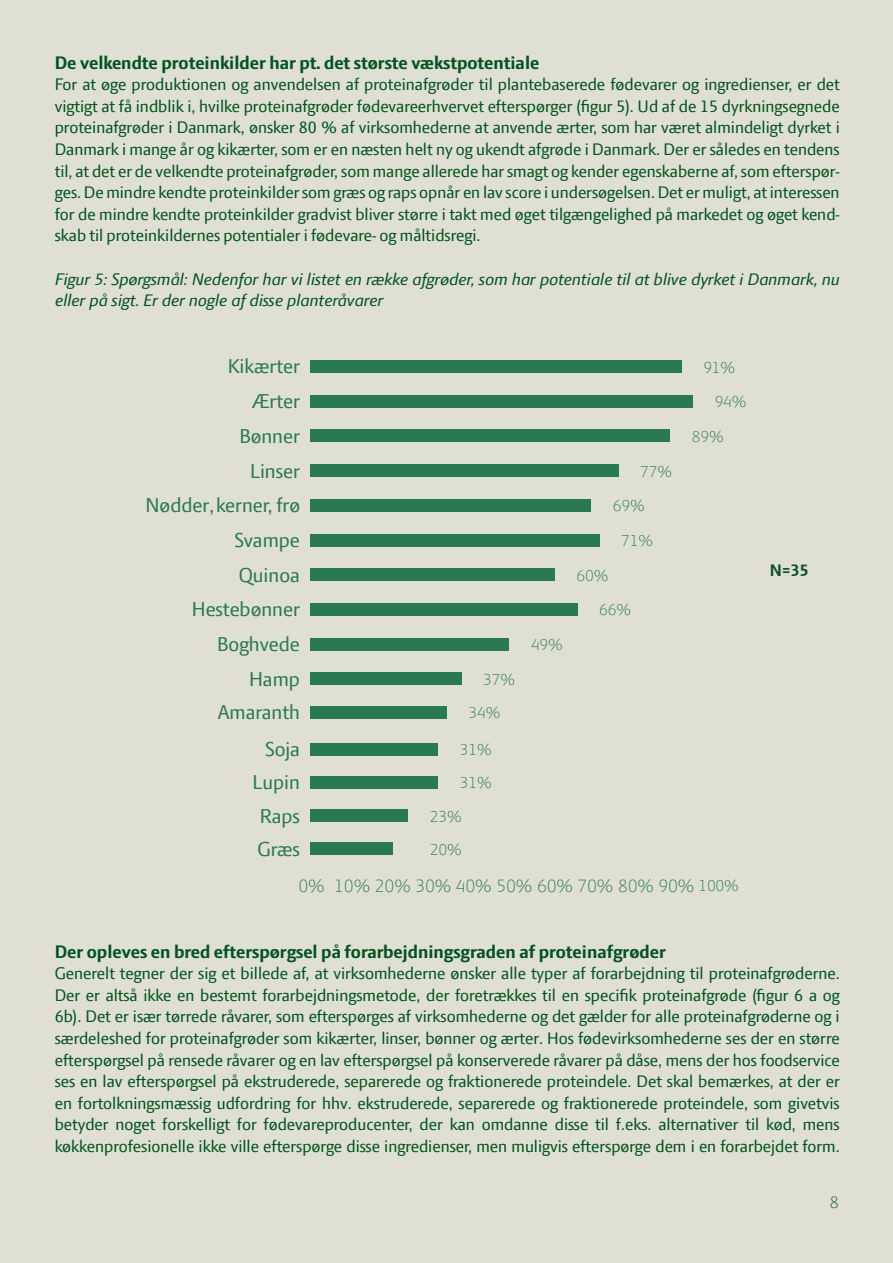
<style>
.page{position:relative;width:893px;height:1263px;background:#e0dfd3}
.page>*{position:absolute;margin:0;border:0;box-sizing:border-box;transform-origin:0 0}
.t1{font:21.6px/34.7px "LF Press Sans";color:#297953;text-align:right}
.t2{font:700 19.5px "LF Press Sans";color:#00541f}
.t3{font:300 19.5px "LF Press Sans";color:#297953}
.t4{font:18px/21.6px "LF Press Sans";color:#00541f;text-align:justify}
.t5{font:italic 18px/21.6px "LF Press Sans";color:#00541f}
.t6{font:700 18px "LF Press Sans";color:#085028}
.t7{font:300 18px "LF Press Sans";color:#085028}
.t8{font:300 17.25px/34.7px "LF Press Sans";color:#297953}
.s1{font-size:17.25px}
</style>
<div class="page">
<div style="left:310px;top:361px;width:372px;height:12px;background:#297953"></div>
<div style="left:310px;top:395px;width:383px;height:12px;background:#297953"></div>
<div style="left:310px;top:430px;width:360px;height:12px;background:#297953"></div>
<div style="left:310px;top:464px;width:309px;height:13px;background:#297953"></div>
<div style="left:310px;top:499px;width:281px;height:12px;background:#297953"></div>
<div style="left:310px;top:534px;width:289px;height:12px;background:#297953"></div>
<div style="left:310px;top:569px;width:245px;height:12px;background:#297953"></div>
<div style="left:310px;top:603px;width:268px;height:13px;background:#297953"></div>
<div style="left:310px;top:638px;width:199px;height:12px;background:#297953"></div>
<div style="left:310px;top:673px;width:152px;height:12px;background:#297953"></div>
<div style="left:310px;top:706px;width:137px;height:12px;background:#297953"></div>
<div style="left:310px;top:743px;width:128px;height:12px;background:#297953"></div>
<div style="left:310px;top:776px;width:128px;height:12px;background:#297953"></div>
<div style="left:310px;top:810px;width:98px;height:12px;background:#297953"></div>
<div style="left:310px;top:842px;width:83px;height:13px;background:#297953"></div>
<p class="t2" style="left:55px;top:51px;width:486px">De velkendte proteinkilder har pt. det største vækstpotentiale</p>
<p class="t4" style="left:55px;top:73px;width:787px">For at øge produktionen og anvendelsen af proteinafgrøder til plantebaserede fødevarer og ingredienser, er det vigtigt at få indblik i, hvilke proteinafgrøder fødevareerhvervet efterspørger (figur 5). Ud af de 15 dyrkningsegnede proteinafgrøder i Danmark, ønsker 80 % af virksomhederne at anvende ærter, som har været almindeligt dyrket i Danmark i mange år og kikærter, som er en næsten helt ny og ukendt afgrøde i Danmark. Der er således en tendens til, at det er de velkendte proteinafgrøder, som mange allerede har smagt og kender egenskaberne af, som efterspør&shy;ges. De mindre kendte proteinkilder som græs og raps opnår en lav score i undersøgelsen. Det er muligt, at interessen for de mindre kendte proteinkilder gradvist bliver større i takt med øget tilgængelighed på markedet og øget kend&shy;skab til proteinkildernes potentialer i fødevare- og måltidsregi.</p>
<p class="t5" style="left:55px;top:268px;width:787px">Figur 5: Spørgsmål: Nedenfor har vi listet en række afgrøder, som har potentiale til at blive dyrket i Danmark, nu eller på sigt. Er der nogle af disse planteråvarer</p>
<p class="t1" style="left:146px;top:349px;width:156px">Kikærter<br>Ærter<br>Bønner<br>Linser<br>Nødder, kerner, frø<br>Svampe<br>Quinoa<br>Hestebønner<br>Boghvede<br>Hamp</p>
<p class="t1" style="left:218px;top:693px;width:84px;line-height:36.9px">Amaranth<br>Soja</p>
<p class="t1" style="left:253px;top:765px;width:49px;line-height:33.2px;text-align:justify">Lupin Raps Græs</p>
<p class="t8" style="left:468px;top:662px;width:48px;line-height:33.3px;text-indent:15px">37%<br>34%</p>
<p class="t8" style="left:460px;top:732px;width:33px">31%</p>
<p class="t8" style="left:460px;top:765px;width:33px">31%</p>
<p class="t8" style="left:430px;top:799px;width:33px">23%</p>
<p class="t8" style="left:430px;top:831px;width:33px">20%</p>
<p class="t8" style="left:531px;top:627px;width:33px">49%</p>
<p class="t8" style="left:640px;top:453px;width:33px">77%</p>
<p class="t8" style="left:613px;top:488px;width:33px">69%</p>
<p class="t8" style="left:621px;top:523px;width:33px">71%</p>
<p class="t8" style="left:599px;top:557px;width:33px;text-indent:-23px">60%<br>66%</p>
<p class="t8" style="left:703px;top:350px;width:33px">91%</p>
<p class="t8" style="left:715px;top:384px;width:33px">94%</p>
<p class="t8" style="left:692px;top:419px;width:33px">89%</p>
<p class="t3" style="left:299px;top:874px;width:442px">0% 10% 20% 30% 40% 50% 60% 70% 80% 90% <span class="s1">100%</span></p>
<p class="t6" style="left:770px;top:560px;width:41px">N=35</p>
<p class="t2" style="left:55px;top:940px;width:613px">Der opleves en bred efterspørgsel på forarbejdningsgraden af proteinafgrøder</p>
<p class="t4" style="left:55px;top:962px;width:787px">Generelt tegner der sig et billede af, at virksomhederne ønsker alle typer af forarbejdning til proteinafgrøderne.<br>Der er altså ikke en bestemt forarbejdningsmetode, der foretrækkes til en specifik proteinafgrøde (figur 6 a og 6b). Det er især tørrede råvarer, som efterspørges af virksomhederne og det gælder for alle proteinafgrøderne og i særdeleshed for proteinafgrøder som kikærter, linser, bønner og ærter. Hos fødevirksomhederne ses der en større efterspørgsel på rensede råvarer og en lav efterspørgsel på konserverede råvarer på dåse, mens der hos foodservice ses en lav efterspørgsel på ekstruderede, separerede og fraktionerede proteindele. Det skal bemærkes, at der er en fortolkningsmæssig udfordring for hhv. ekstruderede, separerede og fraktionerede proteindele, som givetvis betyder noget forskelligt for fødevareproducenter, der kan omdanne disse til f.eks. alternativer til kød, mens køkkenprofesionelle ikke ville efterspørge disse ingredienser, men muligvis efterspørge dem i en forarbejdet form.</p>
<p class="t7" style="left:830px;top:1192px;width:10px">8</p>
</div>
